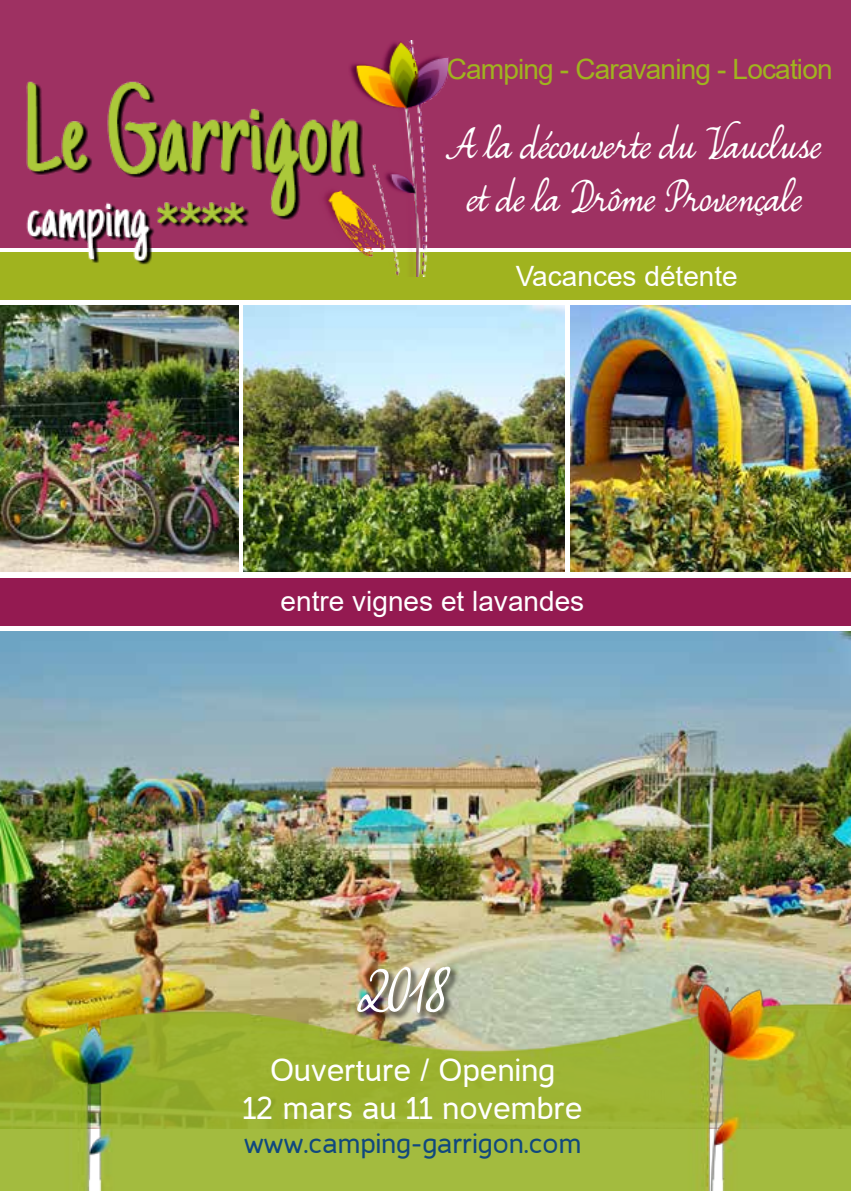
<style>
.page{position:relative;width:851px;height:1191px;background:#fff}
.page>*{position:absolute;margin:0;border:0;box-sizing:border-box;transform-origin:0 0}
.t1{font:62px "Simplesnailsver 4.0";color:#fff}
.t2{font:44px/52.8px "Simplesnailsver 4.0";letter-spacing:.01em;color:#fff;text-align:center}
.t3{font:32px/38.4px "Casper";color:#fff;text-align:center}
.t4{font:28px "Arial";color:#fff}
.t5{font:28px "Arial";letter-spacing:-.03em;color:#a0b31f}
.t6{font:28px "Casper";color:#10487e}
</style>
<div class="page">
<div style="left:0;top:0;width:850px;height:248px;background:#9e3162"></div>
<img style="left:0;top:631px;width:850px;height:336px">
<div style="left:0;top:252px;width:850px;height:48px;background:#a0b31f"></div>
<div style="left:0;top:578px;width:850px;height:48px;background:#941a51"></div>
<img style="left:0;top:305px;width:239px;height:266px">
<img style="left:570px;top:305px;width:280px;height:266px">
<img style="left:244px;top:305px;width:320px;height:266px">
<img style="left:0;top:967px;width:850px;height:224px">
<img style="left:26px;top:40px;width:423px;height:237px">
<div style="left:355px;top:964px;width:105px;height:59px;background:#000;opacity:.5"></div>
<p class="t5" style="left:446px;top:50px;width:387px">Camping - Caravaning - Location</p>
<p class="t2" style="left:449px;top:117px;width:375px">A la découverte du Vaucluse et de la Drôme Provençale</p>
<p class="t4" style="left:515px;top:256px;width:224px">Vacances détente</p>
<p class="t4" style="left:280px;top:582px;width:305px">entre vignes et lavandes</p>
<h1 class="t1" style="left:363px;top:953px;width:89px">2018</h1>
<p class="t3" style="left:243px;top:1050px;width:340px">Ouverture / Opening<br>12 mars au 11 novembre</p>
<p class="t6" style="left:244px;top:1128px;width:338px">www.camping-garrigon.com</p>
</div>
